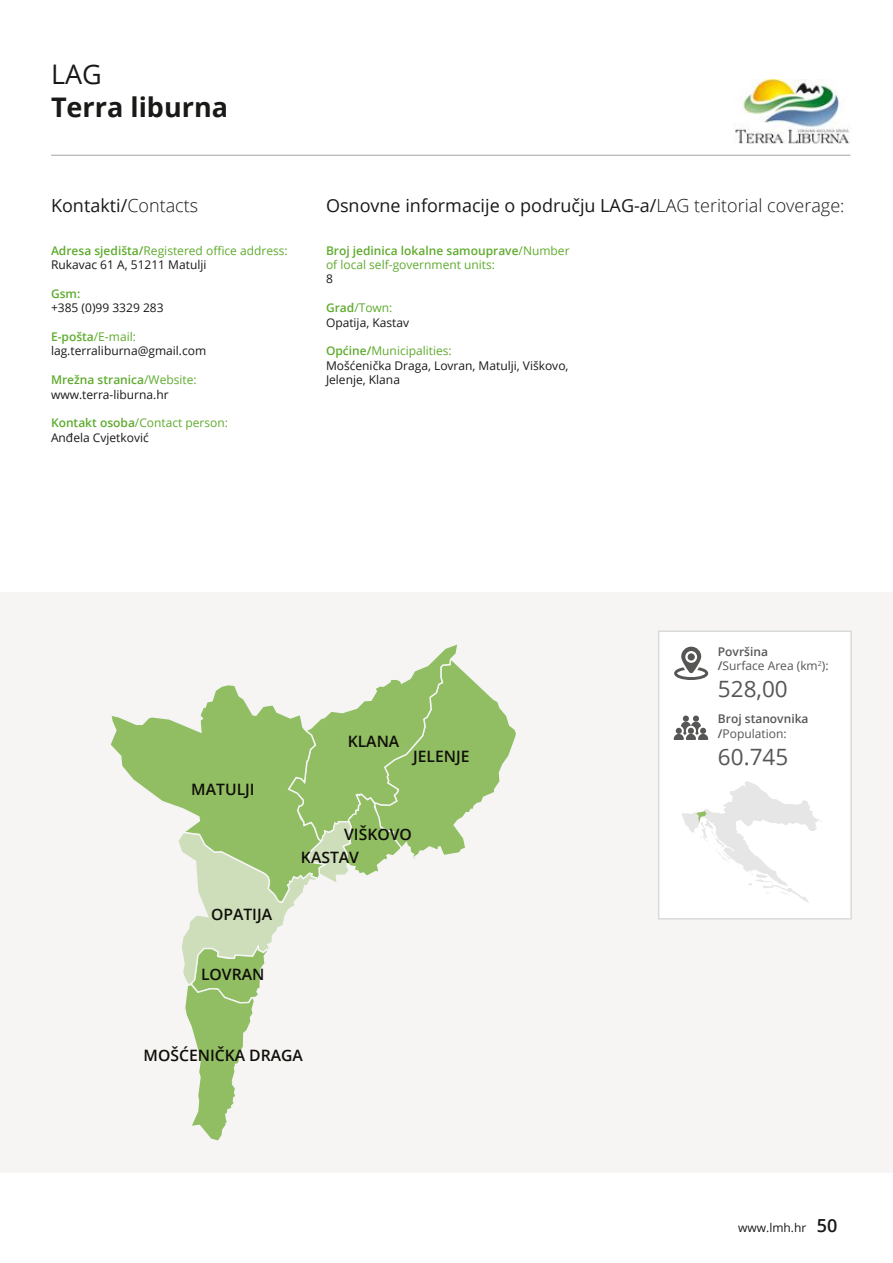
<style>
.page{position:relative;width:893px;height:1263px;background:#fff}
.page>*{position:absolute;margin:0;border:0;box-sizing:border-box;transform-origin:0 0}
.t1{font:700 27px "Open Sans";color:#1a1918}
.t2{font:27px "Open Sans";color:#1a1918}
.t3{font:22.5px "Open Sans";color:#565655}
.t4{font:18px "Open Sans";color:#1a1918}
.t5{font:600 15.75px/22.5px "Open Sans";color:#100e09}
.t6{font:12px/14.4px "Open Sans";color:#1a1918}
.t7{font:12px/14.4px "Open Sans";color:#5fab2e}
.t8{font:12px/14.4px "Open Sans";color:#565655}
.t9{font:600 12px/14.4px "Open Sans";color:#565655}
.t10{font:600 12px "Open Sans";color:#5fab2e}
.s1{font-weight:300}
.s2{font-weight:600}
.s3{color:#1a1918}
.s4{font-weight:600;color:#5fab2e}
.s5{color:#5fab2e}
.s6{font-weight:400}
.s7{font-weight:600;font-size:18px}
</style>
<div class="page">
<div style="left:0;top:592px;width:893px;height:580px;background:#f6f5f4"></div>
<div style="left:658px;top:630px;width:194px;height:289px;background:#fff;border:2px solid #d9dada"></div>
<svg style="left:674px;top:647px;width:34px;height:33px"></svg>
<div style="left:688px;top:653px;width:7px;height:7px;background:#565655;border-radius:50%"></div>
<div style="left:683px;top:715px;width:6px;height:7px;background:#565655;border-radius:50%"></div>
<div style="left:693px;top:715px;width:6px;height:7px;background:#565655;border-radius:50%"></div>
<svg style="left:674px;top:722px;width:34px;height:18px"></svg>
<svg style="left:682px;top:781px;width:140px;height:122px"></svg>
<img style="left:735px;top:79px;width:115px;height:65px">
<svg style="left:111px;top:716px;width:65px;height:90px"></svg>
<svg style="left:176px;top:644px;width:340px;height:497px"></svg>
<hr style="left:51px;top:155px;width:799px;height:1px;background:#a4a5a5">
<h1 class="t2" style="left:51px;top:56px;width:52px">LAG</h1>
<h1 class="t1" style="left:51px;top:88px;width:179px">Terra liburna</h1>
<h3 class="t4" style="left:51px;top:193px;width:149px">Kontakti/<span class="s1">Contacts</span></h3>
<h3 class="t4" style="left:326px;top:193px;width:520px">Osnovne informacije o području LAG-a/<span class="s1">LAG teritorial coverage:</span></h3>
<p class="t7" style="left:51px;top:243px;width:238px"><span class="s2">Adresa sjedišta/</span>Registered office address:<br><span class="s3">Rukavac 61 A, 51211 Matulji</span></p>
<p class="t10" style="left:51px;top:285px;width:31px">Gsm:</p>
<p class="t6" style="left:51px;top:300px;width:114px">+385 (0)99 3329 283</p>
<p class="t6" style="left:51px;top:329px;width:157px"><span class="s4">E-pošta</span><span class="s5">/E-mail: </span>lag.terraliburna@gmail.com</p>
<p class="t6" style="left:51px;top:372px;width:147px"><span class="s4">Mrežna stranica</span><span class="s5">/Website: </span>www.terra-liburna.hr</p>
<p class="t6" style="left:51px;top:415px;width:179px"><span class="s4">Kontakt osoba</span><span class="s5">/Contact person:<br></span>Anđela Cvjetković</p>
<p class="t7" style="left:326px;top:243px;width:245px"><span class="s2">Broj jedinica lokalne samouprave</span>/Number of local self-government units:</p>
<p class="t6" style="left:326px;top:271px;width:8px">8</p>
<p class="t6" style="left:326px;top:300px;width:85px"><span class="s4">Grad</span><span class="s5">/Town:<br></span>Opatija, Kastav</p>
<p class="t6" style="left:326px;top:343px;width:244px"><span class="s4">Općine/</span><span class="s5">Municipalities:<br></span>Mošćenička Draga, Lovran, Matulji, Viškovo,<br>Jelenje, Klana</p>
<h3 class="t5" style="left:191px;top:778px;width:65px">MATULJI</h3>
<h3 class="t5" style="left:211px;top:903px;width:63px">OPATIJA</h3>
<h3 class="t5" style="left:201px;top:962px;width:65px">LOVRAN</h3>
<h3 class="t5" style="left:348px;top:730px;width:53px">KLANA</h3>
<h3 class="t5" style="left:413px;top:745px;width:58px">JELENJE</h3>
<h3 class="t5" style="left:301px;top:823px;width:112px;text-indent:43px">VIŠKOVO<br>KASTAV</h3>
<h3 class="t5" style="left:144px;top:1043px;width:161px">MOŠĆENIČKA DRAGA</h3>
<p class="t8" style="left:718px;top:644px;width:112px"><span class="s2">Površina<br>/</span>Surface Area (km<sup>2</sup>):</p>
<h2 class="t3" style="left:718px;top:674px;width:71px">528,00</h2>
<p class="t9" style="left:718px;top:712px;width:92px">Broj stanovnika /<span class="s6">Population:</span></p>
<h2 class="t3" style="left:718px;top:741px;width:72px">60.745</h2>
<p class="t6" style="left:738px;top:1220px;width:101px">www.lmh.hr <span class="s7">50</span></p>
</div>
